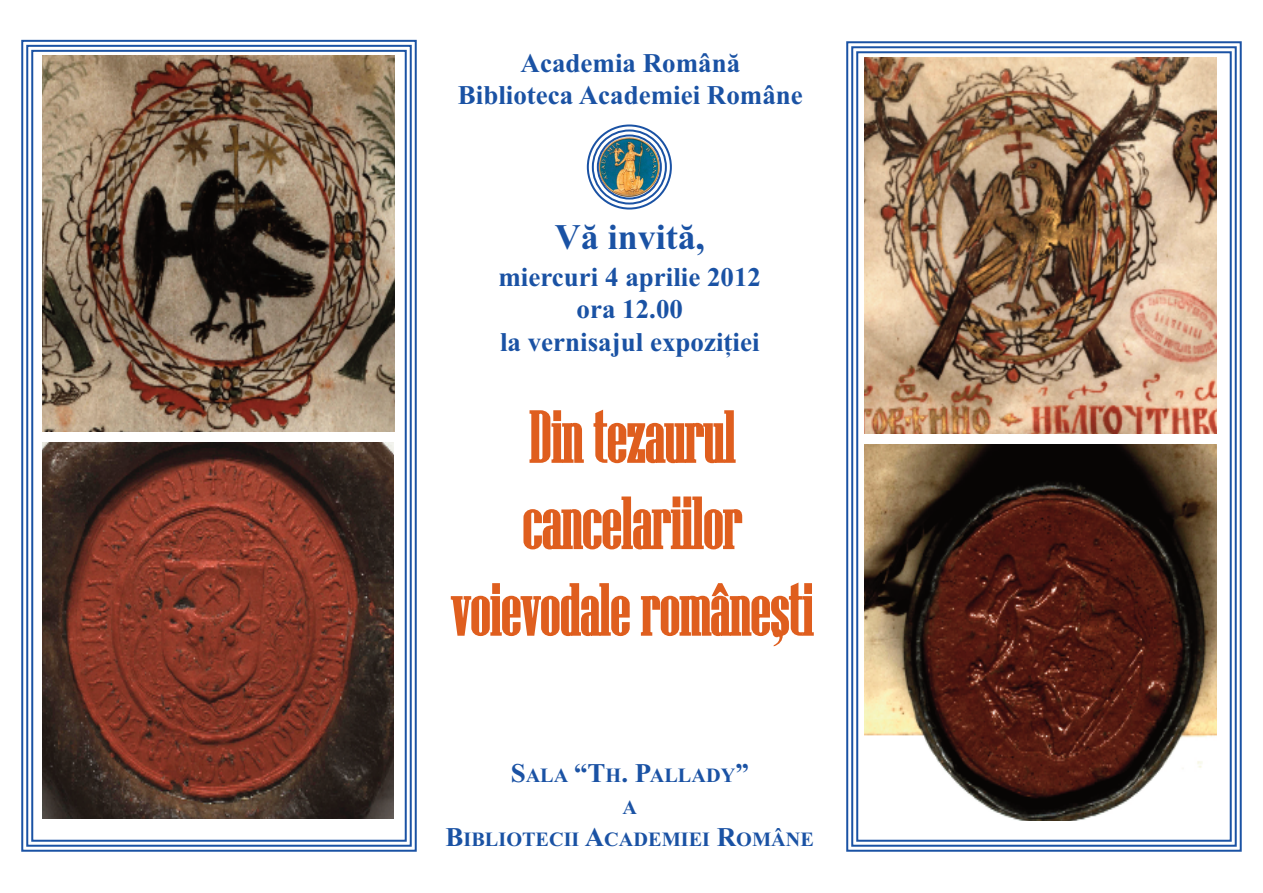
<style>
.page{position:relative;width:1263px;height:893px;background:#fff}
.page>*{position:absolute;margin:0;border:0;box-sizing:border-box;transform-origin:0 0}
.t1{font:72px/86.4px "Niagara Solid";color:#df5e1e;text-align:center}
.t2{font:700 54px "Times New Roman";color:#df5e1e}
.t3{font:700 36px "Times New Roman";color:#1a52a4}
.t4{font:700 27px/32.4px "Times New Roman";color:#1a52a4;text-align:center}
.t5{font:700 20.25px/32.4px "Times New Roman";color:#1a52a4;text-align:center}
.s1{font-size:27px}
</style>
<div class="page">
<img style="left:43px;top:56px;width:351px;height:376px">
<img style="left:864px;top:58px;width:352px;height:375px">
<img style="left:864px;top:445px;width:352px;height:376px">
<img style="left:42px;top:443px;width:352px;height:376px">
<img style="left:586px;top:124px;width:86px;height:86px">
<div style="left:21px;top:40px;width:396px;height:812px;border:2px solid #1a52a4"></div>
<div style="left:26px;top:45px;width:386px;height:802px;border:2px solid #1a52a4"></div>
<div style="left:31px;top:50px;width:376px;height:792px;border:2px solid #1a52a4"></div>
<div style="left:846px;top:41px;width:396px;height:811px;border:2px solid #1a52a4"></div>
<div style="left:851px;top:46px;width:386px;height:801px;border:2px solid #1a52a4"></div>
<div style="left:856px;top:51px;width:376px;height:791px;border:2px solid #1a52a4"></div>
<p class="t4" style="left:458px;top:46px;width:346px">Academia Română<br>Biblioteca Academiei Române</p>
<h3 class="t3" style="left:555px;top:215px;width:152px">Vă invită,</h3>
<p class="t4" style="left:498px;top:261px;width:264px">miercuri 4 aprilie 2012 ora 12.00<br>la vernisajul expoziţiei</p>
<h1 class="t1" style="left:451px;top:394px;width:363px">Din tezaurul cancelariilor voievodale românesti</h1>
<h2 class="t2" style="left:771px;top:587px;width:15px">,</h2>
<p class="t5" style="left:446px;top:758px;width:370px"><span class="s1">S</span>ALA <span class="s1">“T</span>H<span class="s1">. P</span>ALLADY<span class="s1">”<br></span>A<br><span class="s1">B</span>IBLIOTECII <span class="s1">A</span>CADEMIEI <span class="s1">R</span>OMÂNE</p>
</div>
